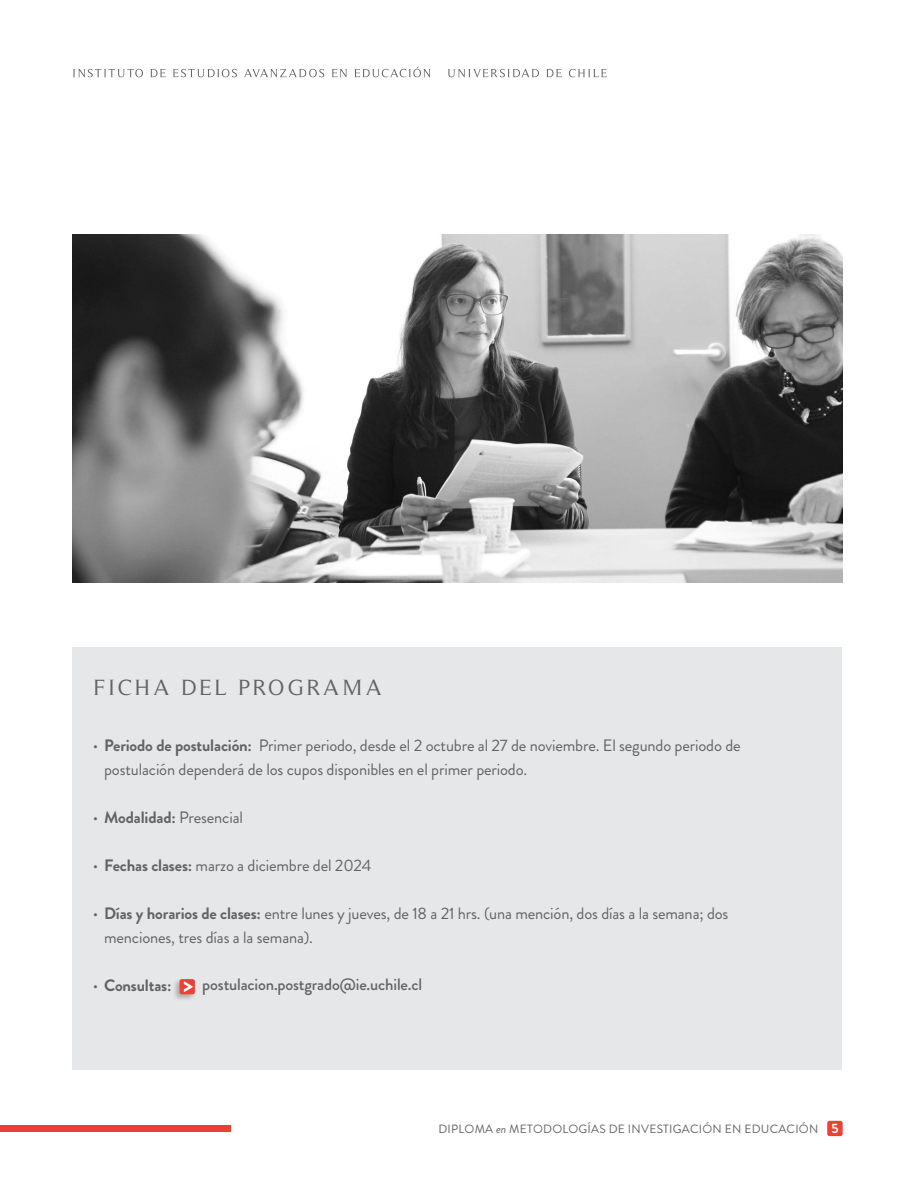
<style>
.page{position:relative;width:915px;height:1191px;background:#fff}
.page>*{position:absolute;margin:0;border:0;box-sizing:border-box;transform-origin:0 0}
.t1{font:22.5px "Timeless";letter-spacing:.13em;color:#636366}
.t2{font:16.5px/24px "Brandon Grotesque";letter-spacing:-.01em;color:#636366}
.t3{font:500 16.5px "Brandon Grotesque";letter-spacing:-.01em;color:#636366}
.t4{font:700 16.5px "Brandon Grotesque";letter-spacing:-.01em;color:#636366}
.t5{font:700 13.5px "Brandon Grotesque";color:#fff}
.t6{font:12px "Brandon Grotesque";letter-spacing:.02em;color:#636366}
.s1{font-weight:700}
.s2{font-weight:400}
.s3{font-style:italic}
</style>
<div class="page">
<svg style="left:73px;top:67px;width:533px;height:10px"></svg>
<img style="left:73px;top:234px;width:769px;height:349px">
<div style="left:72px;top:647px;width:769px;height:422px;background:#e6e7e9"></div>
<div style="left:827px;top:1120px;width:15px;height:16px;background:#ee4134;border-radius:2px"></div>
<div style="left:0;top:1125px;width:230px;height:6px;background:#ee3e34"></div>
<div style="left:172px;top:977px;width:24px;height:24px;background:#231f20;opacity:.3"></div>
<div style="left:179px;top:979px;width:16px;height:15px;background:#ee4134;border-radius:2px"></div>
<svg style="left:184px;top:981px;width:9px;height:11px"></svg>
<p class="t1" style="left:94px;top:675px;width:289px">FICHA DEL PROGRAMA</p>
<p class="t2" style="left:104px;top:733px;width:638px;text-indent:-10px"><span class="s1">· Periodo de postulación:</span> Primer periodo, desde el 2 octubre al 27 de noviembre. El segundo periodo de postulación dependerá de los cupos disponibles en el primer periodo.</p>
<p class="t4" style="left:94px;top:805px;width:151px">· Modalidad: <span class="s2">Presencial</span></p>
<p class="t2" style="left:94px;top:853px;width:279px"><span class="s1">· Fechas clases:</span> marzo a diciembre del 2024</p>
<p class="t2" style="left:104px;top:901px;width:625px;text-indent:-10px"><span class="s1">· Días y horarios de clases:</span> entre lunes y jueves, de 18 a 21 hrs. (una mención, dos días a la semana; dos menciones, tres días a la semana).</p>
<p class="t4" style="left:94px;top:973px;width:79px">· Consultas:</p>
<p class="t3" style="left:202px;top:973px;width:221px">postulacion.postgrado@ie.uchile.cl</p>
<p class="t6" style="left:438px;top:1120px;width:381px">DIPLOMA <span class="s3">en</span> METODOLOGÍAS DE INVESTIGACIÓN EN EDUCACIÓN</p>
<p class="t5" style="left:831px;top:1119px;width:9px">5</p>
</div>
